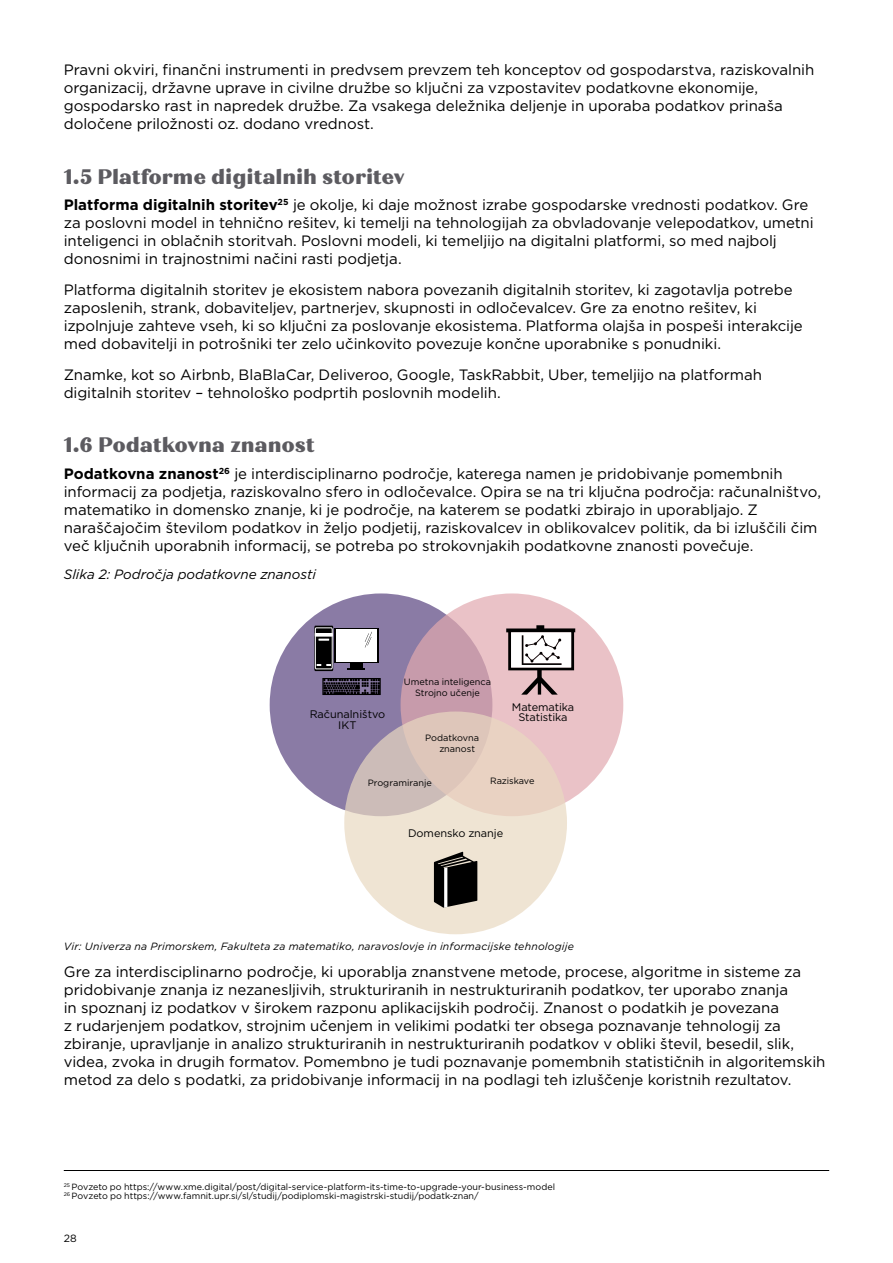
<style>
.page{position:relative;width:893px;height:1263px;background:#fff}
.page>*{position:absolute;margin:0;border:0;box-sizing:border-box;transform-origin:0 0}
.t1{font:800 21px "Quiche Text";letter-spacing:-.01em;color:#5c5b60}
.t2{font:15px/18px "Gotham OT";letter-spacing:-.005em;color:#000}
.t3{font:italic 13.5px "Gotham OT";color:#000}
.t4{font:10.95px/10.9px "Gotham OT";letter-spacing:-.005em;color:#000;text-align:center}
.t5{font:italic 10.5px "Gotham OT";letter-spacing:.015em;color:#000}
.t6{font:10.5px "Gotham OT";color:#000}
.t7{font:9.15px/10.9px "Gotham OT";color:#000;text-align:center}
.t8{font:9px/9px "Gotham OT";color:#000}
.s1{font-weight:700}
</style>
<div class="page">
<div style="left:270px;top:593px;width:222px;height:223px;background:#8a7ba5;border-radius:50%"></div>
<svg style="left:401px;top:593px;width:222px;height:223px;background:#dfb6be"></svg>
<svg style="left:344px;top:711px;width:223px;height:223px;background:#e6d6c8"></svg>
<svg style="left:434px;top:852px;width:43px;height:56px;background:#3d3a37"></svg>
<svg style="left:506px;top:625px;width:69px;height:70px"></svg>
<svg style="left:314px;top:626px;width:19px;height:45px"></svg>
<svg style="left:334px;top:628px;width:44px;height:35px"></svg>
<hr style="left:350px;top:662px;width:12px;height:4px;background:#000">
<svg style="left:347px;top:666px;width:18px;height:4px"></svg>
<div style="left:336px;top:629px;width:40px;height:32px;background:#fff"></div>
<svg style="left:365px;top:632px;width:7px;height:15px"></svg>
<svg style="left:324px;top:680px;width:55px;height:13px"></svg>
<div style="left:322px;top:678px;width:59px;height:17px;border:1px solid #000"></div>
<hr style="left:64px;top:1170px;width:765px;height:1px;background:#000">
<p class="t2" style="left:64px;top:60px;width:752px">Pravni okviri, finančni instrumenti in predvsem prevzem teh konceptov od gospodarstva, raziskovalnih organizacij, državne uprave in civilne družbe so ključni za vzpostavitev podatkovne ekonomije, gospodarsko rast in napredek družbe. Za vsakega deležnika deljenje in uporaba podatkov prinaša določene priložnosti oz. dodano vrednost.</p>
<h1 class="t1" style="left:64px;top:163px;width:342px">1.5 Platforme digitalnih storitev</h1>
<p class="t2" style="left:64px;top:195px;width:751px"><span class="s1">Platforma digitalnih storitev</span><sup>25</sup> je okolje, ki daje možnost izrabe gospodarske vrednosti podatkov. Gre za poslovni model in tehnično rešitev, ki temelji na tehnologijah za obvladovanje velepodatkov, umetni inteligenci in oblačnih storitvah. Poslovni modeli, ki temeljijo na digitalni platformi, so med najbolj donosnimi in trajnostnimi načini rasti podjetja.</p>
<p class="t2" style="left:64px;top:280px;width:740px">Platforma digitalnih storitev je ekosistem nabora povezanih digitalnih storitev, ki zagotavlja potrebe zaposlenih, strank, dobaviteljev, partnerjev, skupnosti in odločevalcev. Gre za enotno rešitev, ki izpolnjuje zahteve vseh, ki so ključni za poslovanje ekosistema. Platforma olajša in pospeši interakcije med dobavitelji in potrošniki ter zelo učinkovito povezuje končne uporabnike s ponudniki.</p>
<p class="t2" style="left:64px;top:365px;width:700px">Znamke, kot so Airbnb, BlaBlaCar, Deliveroo, Google, TaskRabbit, Uber, temeljijo na platformah digitalnih storitev – tehnološko podprtih poslovnih modelih.</p>
<h1 class="t1" style="left:64px;top:432px;width:252px">1.6 Podatkovna znanost</h1>
<p class="t2" style="left:64px;top:464px;width:759px"><span class="s1">Podatkovna znanost</span><sup>26</sup> je interdisciplinarno področje, katerega namen je pridobivanje pomembnih informacij za podjetja, raziskovalno sfero in odločevalce. Opira se na tri ključna področja: računalništvo, matematiko in domensko znanje, ki je področje, na katerem se podatki zbirajo in uporabljajo. Z naraščajočim številom podatkov in željo podjetij, raziskovalcev in oblikovalcev politik, da bi izluščili čim več ključnih uporabnih informacij, se potreba po strokovnjakih podatkovne znanosti povečuje.</p>
<p class="t3" style="left:64px;top:566px;width:254px">Slika 2: Področja podatkovne znanosti</p>
<p class="t4" style="left:310px;top:708px;width:77px">Računalništvo<br>IKT</p>
<p class="t7" style="left:404px;top:676px;width:89px">Umetna inteligenca<br>Strojno učenje</p>
<p class="t7" style="left:439px;top:732px;width:41px;text-align:left;text-indent:-14px">Podatkovna znanost</p>
<p class="t4" style="left:512px;top:701px;width:64px">Matematika<br>Statistika</p>
<p class="t7" style="left:368px;top:777px;width:66px">Programiranje</p>
<p class="t7" style="left:490px;top:775px;width:46px">Raziskave</p>
<p class="t4" style="left:408px;top:828px;width:97px">Domensko znanje</p>
<p class="t5" style="left:64px;top:941px;width:512px">Vir: Univerza na Primorskem, Fakulteta za matematiko, naravoslovje in informacijske tehnologije</p>
<p class="t2" style="left:64px;top:962px;width:763px">Gre za interdisciplinarno področje, ki uporablja znanstvene metode, procese, algoritme in sisteme za pridobivanje znanja iz nezanesljivih, strukturiranih in nestrukturiranih podatkov, ter uporabo znanja<br>in spoznanj iz podatkov v širokem razponu aplikacijskih področij. Znanost o podatkih je povezana<br>z rudarjenjem podatkov, strojnim učenjem in velikimi podatki ter obsega poznavanje tehnologij za zbiranje, upravljanje in analizo strukturiranih in nestrukturiranih podatkov v obliki števil, besedil, slik, videa, zvoka in drugih formatov. Pomembno je tudi poznavanje pomembnih statističnih in algoritemskih metod za delo s podatki, za pridobivanje informacij in na podlagi teh izluščenje koristnih rezultatov.</p>
<p class="t8" style="left:64px;top:1182px;width:493px"><sup>25</sup> Povzeto po https://www.xme.digital/post/digital-service-platform-its-time-to-upgrade-your-business-model<br><sup>26</sup> Povzeto po https://www.famnit.upr.si/sl/studij/podiplomski-magistrski-studij/podatk-znan/</p>
<p class="t6" style="left:64px;top:1232px;width:15px">28</p>
</div>
